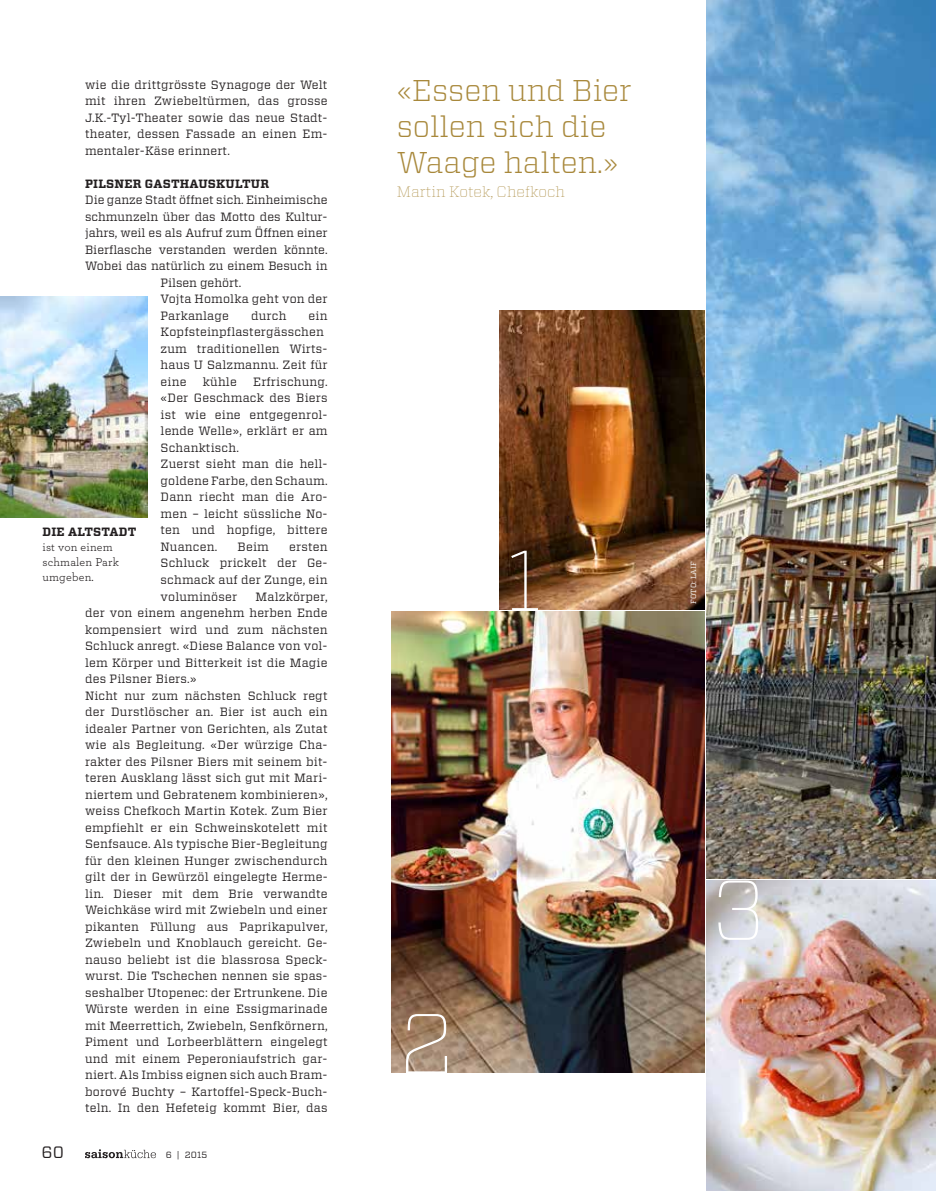
<style>
.page{position:relative;width:936px;height:1191px;background:#fff}
.page>*{position:absolute;margin:0;border:0;box-sizing:border-box;transform-origin:0 0}
.t1{font:100 84.75px "Vitesse";color:#fff}
.t2{font:300 30px/36px "Vitesse";color:#a8883b}
.t3{font:16.5px "Vitesse";color:#231f20}
.t4{font:100 15px "Vitesse";color:#a8883b}
.t5{font:12px/16.5px "Vitesse";letter-spacing:.015em;color:#231f20}
.t6{font:700 12px "Vitesse";letter-spacing:.015em;color:#231f20}
.t7{font:12px/15px "Archer";letter-spacing:.015em;color:#231f20}
.t8{font:9px "Vitesse";color:#231f20}
.t9{font:7.5px "Vitesse";letter-spacing:.015em;color:#fff}
</style>
<div class="page">
<img style="left:706px;top:880px;width:229px;height:311px">
<img style="left:706px;top:0;width:229px;height:878px">
<img style="left:391px;top:611px;width:313px;height:462px">
<img style="left:500px;top:310px;width:204px;height:299px">
<img style="left:0;top:297px;width:148px;height:221px">
<svg style="left:85px;top:1149px;width:71px;height:9px"></svg>
<h2 class="t2" style="left:396px;top:71px;width:236px">«Essen und Bier sollen sich die<br>Waage halten.»</h2>
<p class="t4" style="left:396px;top:181px;width:170px">Martin Kotek, Chefkoch</p>
<p class="t5" style="left:85px;top:76px;width:244px;text-align:justify">wie die drittgrösste Synagoge der Welt mit ihren Zwiebeltürmen, das grosse J.K.-Tyl-Theater sowie das neue Stadt&shy;theater, dessen Fassade an einen Em&shy;mentaler-Käse erinnert.</p>
<p class="t6" style="left:85px;top:176px;width:185px">PILSNER GASTHAUSKULTUR</p>
<p class="t5" style="left:85px;top:192px;width:244px">Die ganze Stadt öffnet sich. Einheimische</p>
<p class="t5" style="left:85px;top:208px;width:244px">schmunzeln über das Motto des Kultur-</p>
<p class="t5" style="left:85px;top:225px;width:244px">jahrs, weil es als Aufruf zum Öffnen einer</p>
<p class="t5" style="left:85px;top:241px;width:244px">Bierflasche verstanden werden könnte.</p>
<p class="t5" style="left:85px;top:258px;width:244px">Wobei das natürlich zu einem Besuch in</p>
<p class="t5" style="left:161px;top:274px;width:82px">Pilsen gehört.</p>
<p class="t5" style="left:161px;top:291px;width:168px">Vojta Homolka geht von der</p>
<p class="t5" style="left:161px;top:307px;width:70px">Parkanlage</p>
<p class="t5" style="left:251px;top:307px;width:37px">durch</p>
<p class="t5" style="left:161px;top:307px;width:168px;text-indent:148px">ein<br>Kopfsteinpflastergässchen zum traditionellen Wirts&shy;haus U Salzmannu. Zeit für eine</p>
<p class="t5" style="left:161px;top:373px;width:168px;text-indent:93px">Erfrischung. «Der Geschmack des Biers ist wie eine entgegenrol&shy;lende Welle», erklärt er am<br>Schanktisch.<br>Zuerst sieht man die hell&shy;goldene Farbe, den Schaum.<br>Dann riecht man die Aro&shy;men – leicht süssliche No&shy;ten und hopfige, bittere<br>Nuancen.</p>
<p class="t5" style="left:203px;top:373px;width:35px">kühle</p>
<p class="t6" style="left:43px;top:524px;width:95px">DIE ALTSTADT</p>
<p class="t7" style="left:43px;top:539px;width:78px">ist von einem schmalen Park umgeben.</p>
<h1 class="t1" style="left:505px;top:521px;width:38px">1</h1>
<p class="t5" style="left:237px;top:538px;width:33px">Beim</p>
<p class="t5" style="left:161px;top:538px;width:168px;text-align:justify;text-indent:129px">ersten Schluck prickelt der Ge&shy;schmack auf der Zunge, ein voluminöser</p>
<p class="t5" style="left:85px;top:588px;width:244px;text-indent:170px">Malzkörper, der von einem angenehm herben Ende kompensiert wird und zum nächsten Schluck anregt. «Diese Balance von vol&shy;lem Körper und Bitterkeit ist die Magie des Pilsner Biers.»<br>Nicht nur zum nächsten Schluck regt der Durstlöscher an. Bier ist auch ein idealer Partner von Gerichten, als Zutat wie als Begleitung. «Der würzige Cha&shy;rakter des Pilsner Biers mit seinem bit&shy;teren Ausklang lässt sich gut mit Mari&shy;niertem und Gebratenem kombinieren», weiss Chefkoch Martin Kotek. Zum Bier empfiehlt er ein Schweinskotelett mit Senfsauce. Als typische Bier-Begleitung für den kleinen Hunger zwischendurch gilt der in Gewürzöl eingelegte Herme&shy;lin. Dieser mit dem Brie verwandte Weichkäse wird mit Zwiebeln und einer pikanten Füllung aus Paprikapulver, Zwiebeln und Knoblauch gereicht. Ge&shy;nauso beliebt ist die blassrosa Speck&shy;wurst. Die Tschechen nennen sie spas&shy;seshalber Utopenec: der Ertrunkene. Die Würste werden in eine Essigmarinade mit Meerrettich, Zwiebeln, Senfkörnern, Piment und Lorbeerblättern eingelegt und mit einem Peperoniaufstrich gar&shy;niert. Als Imbiss eignen sich auch Bram&shy;borové Buchty – Kartoffel-Speck--Buch&shy;teln. In den Hefeteig kommt Bier, das</p>
<h1 class="t1" style="left:399px;top:984px;width:57px">2</h1>
<h3 class="t3" style="left:41px;top:1141px;width:24px">60</h3>
<p class="t8" style="left:166px;top:1148px;width:43px">6 | 2015</p>
<p class="t9" style="left:688px;top:604px;width:44px;rotate:-90deg">FOTO: LAIF</p>
<h1 class="t1" style="left:711px;top:850px;width:56px">3</h1>
</div>
